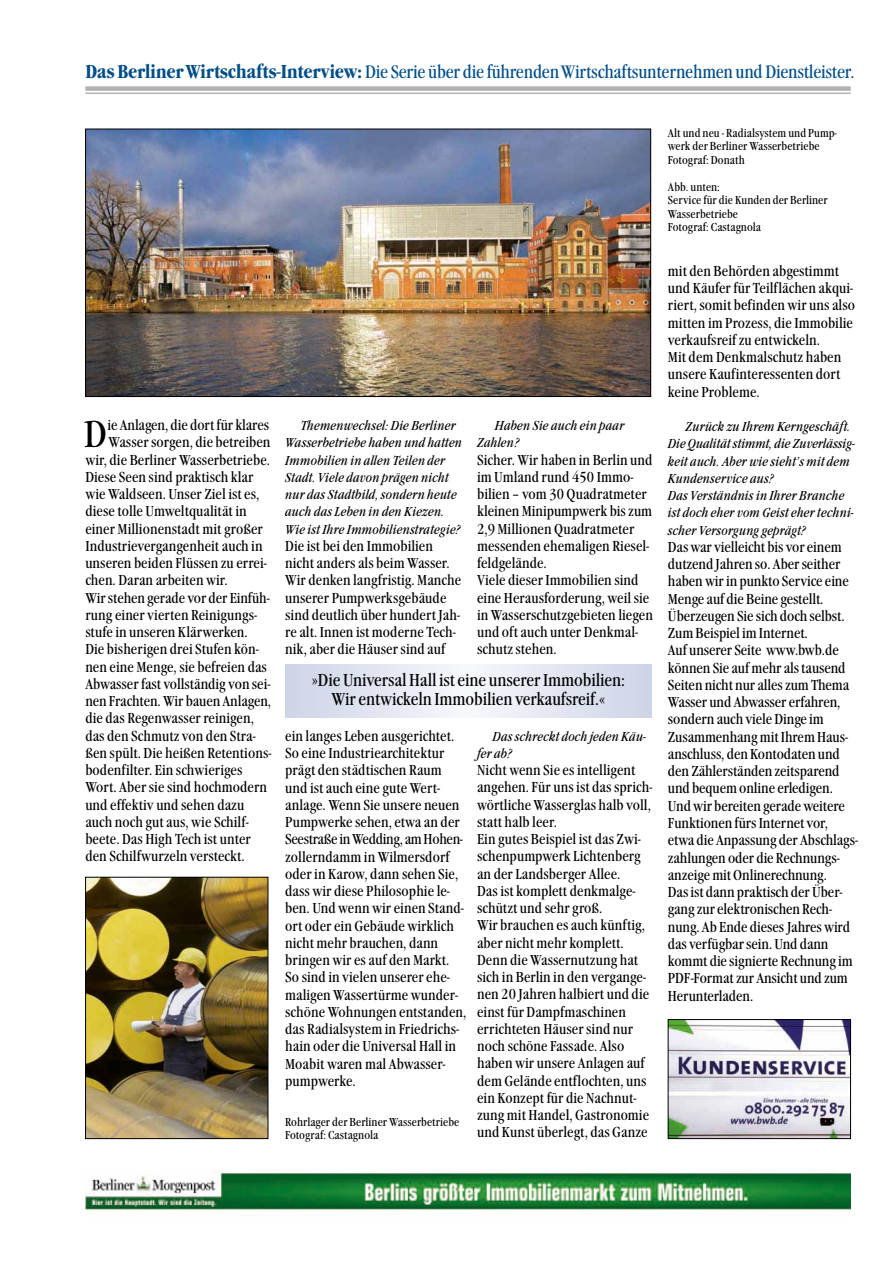
<style>
.page{position:relative;width:893px;height:1263px;background:#fff}
.page>*{position:absolute;margin:0;border:0;box-sizing:border-box;transform-origin:0 0}
.t1{font:condensed 39px "Garamond Itc T";color:#000}
.t2{font:condensed 18.75px "Garamond Itc T";letter-spacing:-.01em;color:#004e89}
.t3{font:condensed 18px/19.5px "Garamond Itc T";letter-spacing:-.005em;color:#000;text-align:center}
.t4{font:condensed 15px/17.2px "Garamond Itc T";letter-spacing:.005em;color:#000}
.t5{font:italic condensed 13.5px/17.2px "Garamond Itc T";letter-spacing:.005em;color:#000}
.t6{font:condensed 12px/13.5px "Garamond Itc T";letter-spacing:.005em;color:#000}
.s1{font-weight:700;font-size:19.5px}
</style>
<div class="page">
<div style="left:85px;top:86px;width:766px;height:5px;background:#b1b2b3"></div>
<hr style="left:85px;top:93px;width:766px;height:1px;background:#b1b2b3">
<img style="left:87px;top:131px;width:562px;height:264px">
<div style="left:85px;top:129px;width:566px;height:268px;border:1px solid #000"></div>
<div style="left:288px;top:665px;width:360px;height:53px;background:#cfd5e7"></div>
<div style="left:307px;top:665px;width:323px;height:53px;background:#d3d8ea"></div>
<div style="left:325px;top:665px;width:286px;height:53px;background:#d7dcec"></div>
<div style="left:344px;top:665px;width:249px;height:53px;background:#dbe0ee"></div>
<div style="left:358px;top:665px;width:221px;height:53px;background:#dfe3ef"></div>
<div style="left:376px;top:665px;width:185px;height:53px;background:#e3e6f1"></div>
<div style="left:394px;top:665px;width:148px;height:53px;background:#e7eaf4"></div>
<div style="left:413px;top:665px;width:111px;height:53px;background:#ebeef6"></div>
<div style="left:427px;top:665px;width:83px;height:53px;background:#eff1f8"></div>
<div style="left:445px;top:665px;width:46px;height:53px;background:#f3f4fa"></div>
<div style="left:464px;top:665px;width:9px;height:53px;background:#f7f8fc"></div>
<img style="left:85px;top:1170px;width:766px;height:40px">
<img style="left:87px;top:879px;width:179px;height:258px">
<div style="left:85px;top:877px;width:183px;height:262px;border:1px solid #000"></div>
<img style="left:670px;top:1021px;width:179px;height:116px">
<div style="left:668px;top:1019px;width:183px;height:120px;border:1px solid #000"></div>
<p class="t2" style="left:85px;top:61px;width:770px"><span class="s1">Das BerlinerWirtschafts-Interview:</span> Die Serie über die führendenWirtschaftsunternehmen und Dienstleister.</p>
<p class="t4" style="left:107px;top:416px;width:163px">ie Anlagen, die dort für klares</p>
<p class="t4" style="left:109px;top:434px;width:163px">Wasser sorgen, die betreiben</p>
<p class="t4" style="left:85px;top:451px;width:186px">wir, die Berliner Wasserbetriebe.</p>
<p class="t4" style="left:85px;top:468px;width:170px">Diese Seen sind praktisch klar</p>
<p class="t4" style="left:85px;top:485px;width:176px">wie Waldseen. Unser Ziel ist es,</p>
<p class="t4" style="left:85px;top:503px;width:163px">diese tolle Umweltqualität in</p>
<p class="t4" style="left:85px;top:520px;width:179px">einer Millionenstadt mit großer</p>
<p class="t4" style="left:85px;top:537px;width:179px">Industrievergangenheit auch in</p>
<p class="t4" style="left:85px;top:554px;width:183px">unseren beiden Flüssen zu errei-</p>
<p class="t4" style="left:85px;top:572px;width:144px">chen. Daran arbeiten wir.</p>
<p class="t4" style="left:85px;top:589px;width:186px">Wir stehen gerade vor der Einfüh-</p>
<p class="t4" style="left:85px;top:606px;width:173px">rung einer vierten Reinigungs-</p>
<p class="t4" style="left:85px;top:623px;width:164px">stufe in unseren Klärwerken.</p>
<p class="t4" style="left:85px;top:641px;width:175px">Die bisherigen drei Stufen kön-</p>
<p class="t4" style="left:85px;top:658px;width:183px">nen eine Menge, sie befreien das</p>
<p class="t4" style="left:85px;top:675px;width:187px">Abwasser fast vollständig von sei-</p>
<p class="t4" style="left:85px;top:692px;width:187px">nen Frachten. Wir bauen Anlagen,</p>
<p class="t4" style="left:85px;top:710px;width:170px">die das Regenwasser reinigen,</p>
<p class="t4" style="left:85px;top:727px;width:172px">das den Schmutz von den Stra-</p>
<p class="t4" style="left:85px;top:744px;width:188px">ßen spült. Die heißen Retentions-</p>
<p class="t4" style="left:85px;top:761px;width:159px">bodenfilter. Ein schwieriges</p>
<p class="t4" style="left:85px;top:779px;width:183px">Wort. Aber sie sind hochmodern</p>
<p class="t4" style="left:85px;top:796px;width:160px">und effektiv und sehen dazu</p>
<p class="t4" style="left:85px;top:813px;width:165px">auch noch gut aus, wie Schilf-</p>
<p class="t4" style="left:85px;top:830px;width:167px">beete. Das High Tech ist unter</p>
<p class="t4" style="left:85px;top:848px;width:161px">den Schilfwurzeln versteckt.</p>
<h1 class="t1" style="left:84px;top:412px;width:24px">D</h1>
<p class="t5" style="left:477px;top:417px;width:149px;text-indent:18px">Haben Sie auch ein paar<br>Zahlen?</p>
<p class="t4" style="left:477px;top:451px;width:177px">Sicher. Wir haben in Berlin und im Umland rund 450 Immo&shy;bilien – vom 30 Quadratmeter kleinen Minipumpwerk bis zum<br>2,9 Millionen Quadratmeter messenden ehemaligen Riesel&shy;feldgelände.<br>Viele dieser Immobilien sind eine Herausforderung, weil sie in Wasserschutzgebieten liegen und oft auch unter Denkmal&shy;schutz stehen.</p>
<p class="t5" style="left:285px;top:417px;width:178px;text-indent:15px">Themenwechsel: Die Berliner<br>Wasserbetriebe haben und hatten<br>Immobilien in allen Teilen der<br>Stadt. Viele davon prägen nicht nur das Stadtbild, sondern heute auch das Leben in den Kiezen.<br>Wie ist Ihre Immobilienstrategie?</p>
<p class="t4" style="left:285px;top:537px;width:177px">Die ist bei den Immobilien nicht anders als beim Wasser.<br>Wir denken langfristig. Manche unserer Pumpwerksgebäude sind deutlich über hundert Jah&shy;re alt. Innen ist moderne Tech&shy;nik, aber die Häuser sind auf</p>
<p class="t3" style="left:312px;top:670px;width:314px">»Die Universal Hall ist eine unserer Immobilien:<br>Wir entwickeln Immobilien verkaufsreif.«</p>
<p class="t4" style="left:285px;top:727px;width:183px">ein langes Leben ausgerichtet.<br>So eine Industriearchitektur prägt den städtischen Raum und ist auch eine gute Wert&shy;anlage. Wenn Sie unsere neuen<br>Pumpwerke sehen, etwa an der<br>Seestraße in Wedding, am Hohen&shy;zollerndamm in Wilmersdorf oder in Karow, dann sehen Sie, dass wir diese Philosophie le&shy;ben. Und wenn wir einen Stand&shy;ort oder ein Gebäude wirklich nicht mehr brauchen, dann bringen wir es auf den Markt.<br>So sind in vielen unserer ehe&shy;maligen Wassertürme wunder&shy;schöne Wohnungen entstanden, das Radialsystem in Friedrichs&shy;hain oder die Universal Hall in<br>Moabit waren mal Abwasser&shy;pumpwerke.</p>
<p class="t5" style="left:477px;top:727px;width:171px;text-indent:15px">Das schreckt doch jeden Käu&shy;fer ab?</p>
<p class="t4" style="left:477px;top:761px;width:177px">Nicht wenn Sie es intelligent angehen. Für uns ist das sprich&shy;wörtliche Wasserglas halb voll, statt halb leer.<br>Ein gutes Beispiel ist das Zwi&shy;schenpumpwerk Lichtenberg an der Landsberger Allee.<br>Das ist komplett denkmalge&shy;schützt und sehr groß.<br>Wir brauchen es auch künftig, aber nicht mehr komplett.<br>Denn die Wassernutzung hat sich in Berlin in den vergange&shy;nen 20 Jahren halbiert und die einst für Dampfmaschinen errichteten Häuser sind nur noch schöne Fassade. Also haben wir unsere Anlagen auf dem Gelände entflochten, uns ein Konzept für die Nachnut&shy;zung mit Handel, Gastronomie und Kunst überlegt, das Ganze</p>
<p class="t6" style="left:285px;top:1115px;width:176px">Rohrlager der Berliner Wasserbetriebe<br>Fotograf: Castagnola</p>
<p class="t6" style="left:668px;top:126px;width:171px">Alt und neu - Radialsystem und Pump&shy;werk der Berliner Wasserbetriebe<br>Fotograf: Donath</p>
<p class="t6" style="left:668px;top:180px;width:161px">Abb. unten:<br>Service für die Kunden der Berliner<br>Wasserbetriebe<br>Fotograf: Castagnola</p>
<p class="t4" style="left:668px;top:262px;width:189px">mit den Behörden abgestimmt und Käufer für Teilflächen akqui&shy;riert, somit befinden wir uns also mitten im Prozess, die Immobilie verkaufsreif zu entwickeln.<br>Mit dem Denkmalschutz haben unsere Kaufinteressenten dort keine Probleme.</p>
<p class="t5" style="left:668px;top:418px;width:189px;text-indent:18px">Zurück zu Ihrem Kerngeschäft.<br>Die Qualität stimmt, die Zuverlässig&shy;keit auch. Aber wie sieht’s mit dem<br>Kundenservice aus?<br>Das Verständnis in Ihrer Branche ist doch eher vom Geist eher techni&shy;scher Versorgung geprägt?</p>
<p class="t4" style="left:668px;top:538px;width:192px">Das war vielleicht bis vor einem dutzend Jahren so. Aber seither haben wir in punkto Service eine<br>Menge auf die Beine gestellt.<br>Überzeugen Sie sich doch selbst.<br>Zum Beispiel im Internet.<br>Auf unserer Seite www.bwb.de können Sie auf mehr als tausend<br>Seiten nicht nur alles zum Thema<br>Wasser und Abwasser erfahren, sondern auch viele Dinge im<br>Zusammenhang mit Ihrem Haus&shy;anschluss, den Kontodaten und den Zählerständen zeitsparend und bequem online erledigen.<br>Und wir bereiten gerade weitere<br>Funktionen fürsInternet vor, etwa die Anpassung der Abschlags&shy;zahlungen oder die Rechnungs&shy;anzeige mit Onlinerechnung.<br>Das ist dann praktisch der Über&shy;gang zur elektronischen Rech&shy;nung. Ab Ende dieses Jahres wird das verfügbar sein. Und dann kommt die signierte Rechnung im<br>PDF-Format zur Ansicht und zum<br>Herunterladen.</p>
</div>
